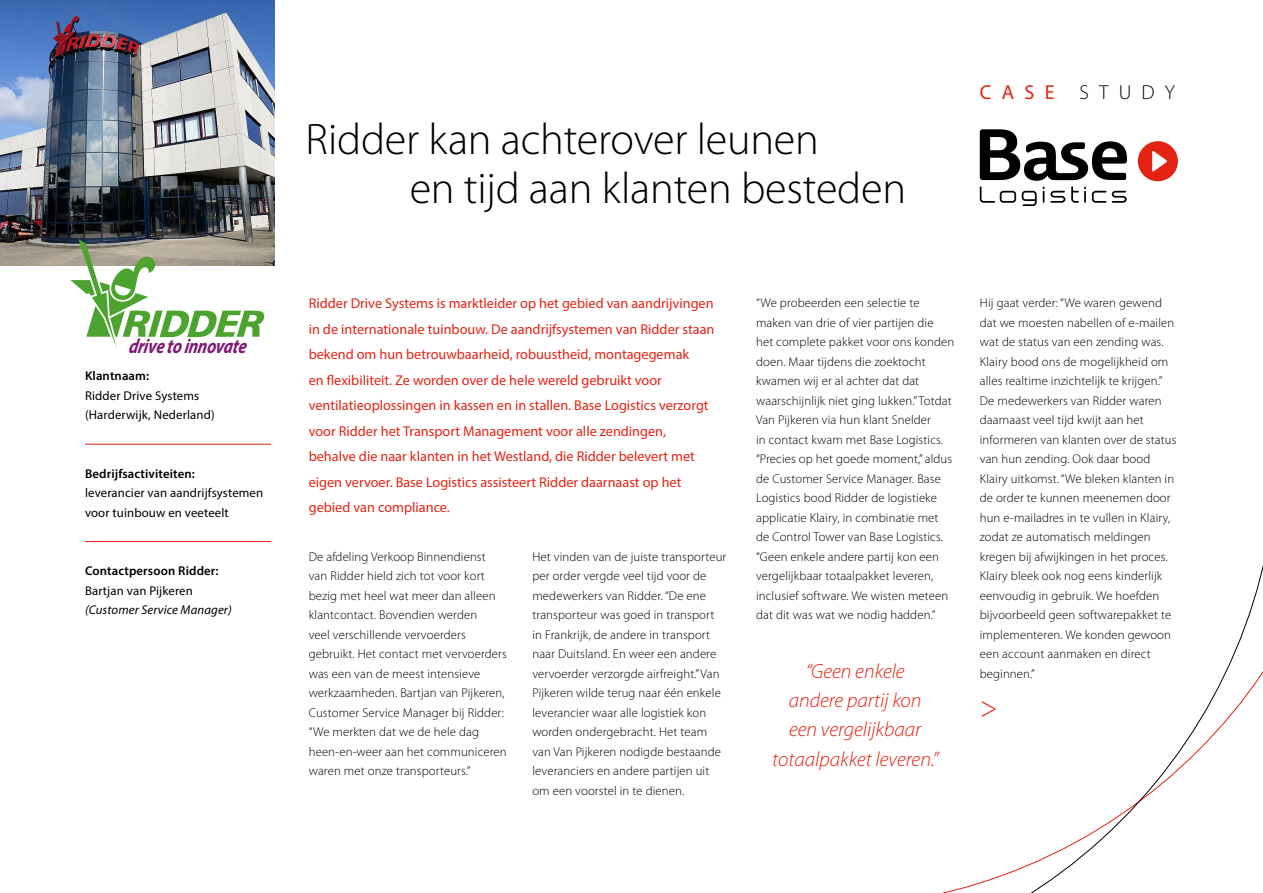
<style>
.page{position:relative;width:1263px;height:893px;background:#fff}
.page>*{position:absolute;margin:0;border:0;box-sizing:border-box;transform-origin:0 0}
.t1{font:300 44.25px/48.4px "Myriad Pro";letter-spacing:-.005em;color:#000}
.t2{font:300 30px "Myriad Pro";color:#e42313}
.t3{font:italic 300 20.7px/29.2px "Myriad Pro";color:#e42313;text-align:center}
.t4{font:italic 700 20.55px "Myriad Pro";color:#7e1974;scale:.8 1}
.t5{font:300 20.25px "Myriad Pro";letter-spacing:.505em;color:#000}
.t6{font:14.25px/25.5px "Myriad Pro";color:#e42313}
.t7{font:300 12.75px/19.5px "Myriad Pro";letter-spacing:.01em;color:#000}
.t8{font:12.75px/19.5px "Myriad Pro";letter-spacing:.01em;color:#000}
.t9{font:600 12.75px "Myriad Pro";letter-spacing:.01em;color:#000}
.t10{font:italic 12.75px "Myriad Pro";letter-spacing:.01em;color:#000}
.s1{font-weight:400;color:#e42313}
</style>
<div class="page">
<img style="left:0;top:0;width:274px;height:265px">
<svg style="left:942px;top:565px;width:321px;height:328px"></svg>
<hr style="left:85px;top:444px;width:186px;height:1px;background:#e42313">
<hr style="left:85px;top:541px;width:186px;height:1px;background:#e42313">
<svg style="left:70px;top:239px;width:195px;height:109px"></svg>
<div style="left:1138px;top:141px;width:40px;height:40px;background:#e42313;border-radius:50%"></div>
<svg style="left:980px;top:129px;width:147px;height:77px"></svg>
<svg style="left:1152px;top:151px;width:15px;height:21px"></svg>
<h3 class="t4" style="left:128px;top:333px;width:153px">drive to innovate</h3>
<p class="t9" style="left:85px;top:368px;width:66px">Klantnaam:</p>
<p class="t8" style="left:85px;top:385px;width:131px">Ridder Drive Systems (Harderwijk, Nederland)</p>
<p class="t9" style="left:85px;top:465px;width:111px">Bedrijfsactiviteiten:</p>
<p class="t8" style="left:85px;top:483px;width:180px">leverancier van aandrijfsystemen voor tuinbouw en veeteelt</p>
<p class="t9" style="left:85px;top:563px;width:135px">Contactpersoon Ridder:</p>
<p class="t8" style="left:85px;top:580px;width:109px">Bartjan van Pijkeren</p>
<p class="t10" style="left:85px;top:602px;width:148px">(Customer Service Manager)</p>
<h1 class="t1" style="left:410px;top:116px;width:498px;text-indent:-104px">Ridder kan achterover leunen<br>en tijd aan klanten besteden</h1>
<h3 class="t5" style="left:980px;top:81px;width:197px"><span class="s1">CASE</span> STUDY</h3>
<p class="t6" style="left:309px;top:291px;width:407px">Ridder Drive Systems is marktleider op het gebied van aandrijvingen in de internationale tuinbouw. De aandrijfsystemen van Ridder staan bekend om hun betrouwbaarheid, robuustheid, montagegemak<br>en flexibiliteit. Ze worden over de hele wereld gebruikt voor ventilatieoplossingen in kassen en in stallen. Base Logistics verzorgt voor Ridder het Transport Management voor alle zendingen, behalve die naar klanten in het Westland, die Ridder belevert met eigen vervoer. Base Logistics assisteert Ridder daarnaast op het gebied van compliance.</p>
<p class="t7" style="left:309px;top:547px;width:200px">De afdeling Verkoop Binnendienst van Ridder hield zich tot voor kort bezig met heel wat meer dan alleen klantcontact. Bovendien werden<br>veel verschillende vervoerders gebruikt. Het contact met vervoerders was een van de meest intensieve werkzaamheden. Bartjan van Pijkeren, Customer Service Manager bij Ridder: “We merkten dat we de hele dag heen-en-weer aan het communiceren waren met onze transporteurs.”</p>
<p class="t7" style="left:532px;top:547px;width:195px">Het vinden van de juiste transporteur per order vergde veel tijd voor de medewerkers van Ridder. “De ene transporteur was goed in transport in Frankrijk, de andere in transport naar Duitsland. En weer een andere vervoerder verzorgde airfreight.” Van Pijkeren wilde terug naar één enkele leverancier waar alle logistiek kon worden ondergebracht. Het team van Van Pijkeren nodigde bestaande leveranciers en andere partijen uit om een voorstel in te dienen.</p>
<p class="t7" style="left:756px;top:293px;width:200px">“We probeerden een selectie te maken van drie of vier partijen die<br>het complete pakket voor ons konden doen. Maar tijdens die zoektocht kwamen wij er al achter dat dat waarschijnlijk niet ging lukken.” Totdat Van Pijkeren via hun klant Snelder<br>in contact kwam met Base Logistics. “Precies op het goede moment,” aldus de Customer Service Manager. Base Logistics bood Ridder de logistieke applicatie Klairy, in combinatie met de Control Tower van Base Logistics. “Geen enkele andere partij kon een vergelijkbaar totaalpakket leveren, inclusief software. We wisten meteen dat dit was wat we nodig hadden.”</p>
<h3 class="t3" style="left:772px;top:657px;width:168px">“Geen enkele<br>andere partij kon<br>een vergelijkbaar totaalpakket leveren.”</h3>
<p class="t7" style="left:980px;top:293px;width:198px">Hij gaat verder: “We waren gewend dat we moesten nabellen of e-mailen wat de status van een zending was.<br>Klairy bood ons de mogelijkheid om alles realtime inzichtelijk te krijgen.” De medewerkers van Ridder waren daarnaast veel tijd kwijt aan het informeren van klanten over de status van hun zending. Ook daar bood Klairy uitkomst. “We bleken klanten in de order te kunnen meenemen door hun e-mailadres in te vullen in Klairy, zodat ze automatisch meldingen kregen bij afwijkingen in het proces.<br>Klairy bleek ook nog eens kinderlijk eenvoudig in gebruik. We hoefden bijvoorbeeld geen softwarepakket te implementeren. We konden gewoon een account aanmaken en direct beginnen.”</p>
<h2 class="t2" style="left:980px;top:690px;width:19px">&gt;</h2>
</div>
